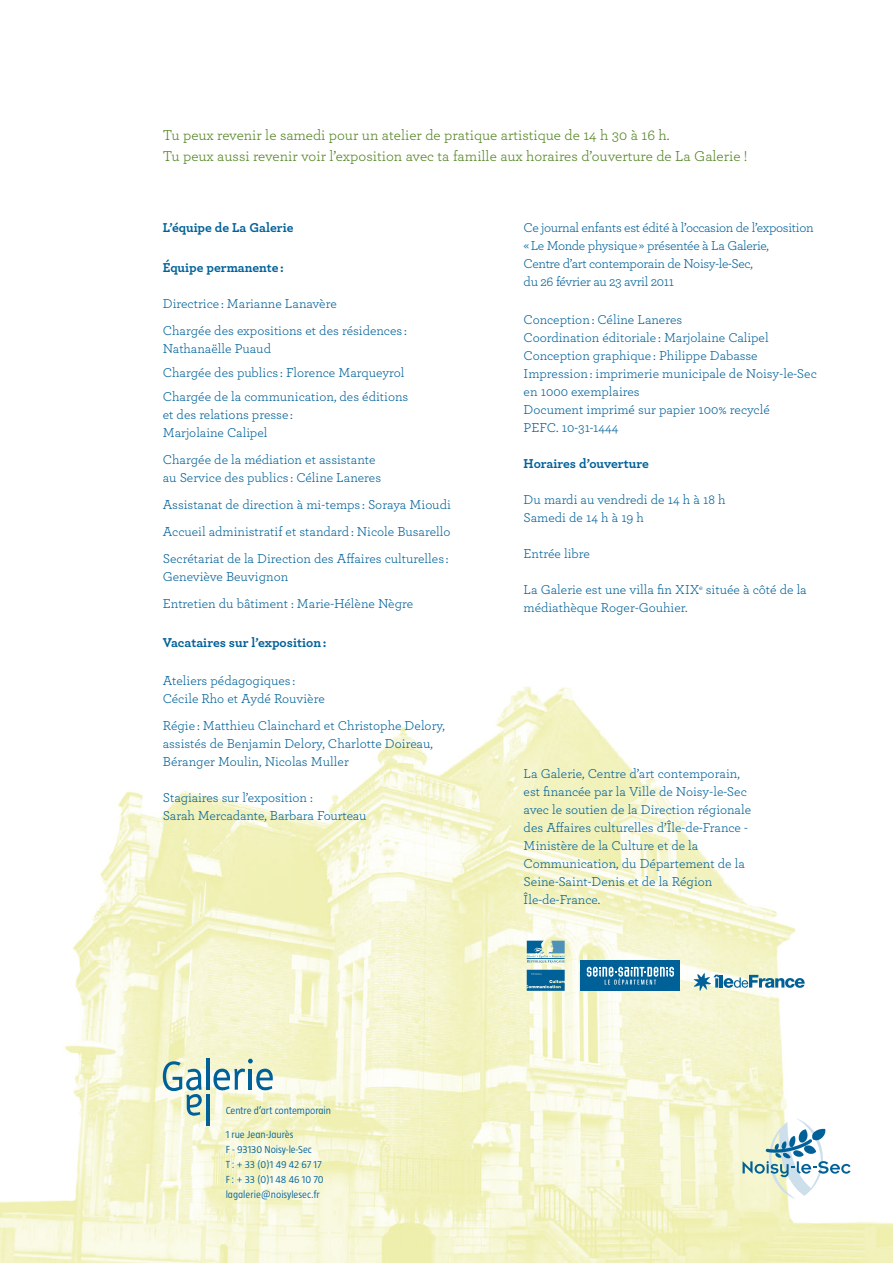
<style>
.page{position:relative;width:893px;height:1263px;background:#fff}
.page>*{position:absolute;margin:0;border:0;box-sizing:border-box;transform-origin:0 0}
.t1{font:15px/21px "Archer";color:#51831f}
.t2{font:13.5px/18px "Archer";color:#006199}
.t3{font:13.5px/18px "Archer";letter-spacing:-.025em;color:#006199}
.t4{font:700 13.5px "Archer";color:#006199}
.t5{font:300 10.5px/15px "Taz";color:#006199}
</style>
<div class="page">
<img style="left:0;top:686px;width:893px;height:577px">
<hr style="left:206px;top:1058px;width:3px;height:32px;background:#006199">
<svg style="left:213px;top:1059px;width:60px;height:31px"></svg>
<svg style="left:163px;top:1061px;width:39px;height:55px"></svg>
<hr style="left:206px;top:1095px;width:3px;height:31px;background:#006199">
<svg style="left:743px;top:1118px;width:108px;height:81px"></svg>
<svg style="left:527px;top:941px;width:38px;height:22px"></svg>
<svg style="left:527px;top:970px;width:38px;height:21px"></svg>
<svg style="left:694px;top:973px;width:111px;height:18px"></svg>
<div style="left:580px;top:960px;width:100px;height:31px;background:#006199"></div>
<svg style="left:587px;top:967px;width:87px;height:17px"></svg>
<p class="t1" style="left:163px;top:123px;width:586px">Tu peux revenir le samedi pour un atelier de pratique artistique de 14 h 30 à 16 h.<br>Tu peux aussi revenir voir l’exposition avec ta famille aux horaires d’ouverture de La Galerie !</p>
<p class="t4" style="left:163px;top:217px;width:132px">L’équipe de La Galerie</p>
<p class="t4" style="left:163px;top:257px;width:123px">Équipe permanente :</p>
<p class="t2" style="left:163px;top:290px;width:245px;line-height:27px">Directrice : Marianne Lanavère<br>Chargée des expositions et des résidences :</p>
<p class="t2" style="left:163px;top:336px;width:247px;line-height:24px">Nathanaëlle Puaud<br>Chargée des publics : Florence Marqueyrol<br>Chargée de la communication, des éditions</p>
<p class="t2" style="left:163px;top:405px;width:132px">et des relations presse :<br>Marjolaine Calipel</p>
<p class="t2" style="left:163px;top:450px;width:220px">Chargée de la médiation et assistante au Service des publics : Céline Laneres</p>
<p class="t2" style="left:163px;top:491px;width:290px;line-height:27px;text-align:justify">Assistanat de direction à mi-temps : Soraya Mioudi Accueil administratif et standard : Nicole Busarello Secrétariat de la Direction des Affaires culturelles :</p>
<p class="t2" style="left:163px;top:563px;width:252px;line-height:27px">Geneviève Beuvignon<br>Entretien du bâtiment : Marie-Hélène Nègre</p>
<p class="t4" style="left:163px;top:631px;width:165px">Vacataires sur l’exposition :</p>
<p class="t2" style="left:163px;top:671px;width:164px">Ateliers pédagogiques :<br>Cécile Rho et Aydé Rouvière</p>
<p class="t2" style="left:163px;top:716px;width:284px">Régie : Matthieu Clainchard et Christophe Delory, assistés de Benjamin Delory, Charlotte Doireau,<br>Béranger Moulin, Nicolas Muller</p>
<p class="t2" style="left:163px;top:788px;width:205px">Stagiaires sur l’exposition :<br>Sarah Mercadante, Barbara Fourteau</p>
<p class="t3" style="left:524px;top:218px;width:291px">Ce journal enfants est édité à l’occasion de l’exposition « Le Monde physique » présentée à La Galerie,<br>Centre d’art contemporain de Noisy-le-Sec,<br>du 26 février au 23 avril 2011</p>
<p class="t2" style="left:524px;top:310px;width:295px">Conception : Céline Laneres<br>Coordination éditoriale : Marjolaine Calipel Conception graphique : Philippe Dabasse Impression : imprimerie municipale de Noisy-le-Sec en 1000 exemplaires<br>Document imprimé sur papier 100% recyclé<br>PEFC. 10-31-1444</p>
<p class="t4" style="left:524px;top:453px;width:127px">Horaires d’ouverture</p>
<p class="t2" style="left:524px;top:490px;width:203px">Du mardi au vendredi de 14 h à 18 h<br>Samedi de 14 h à 19 h</p>
<p class="t2" style="left:524px;top:544px;width:68px">Entrée libre</p>
<p class="t2" style="left:524px;top:580px;width:285px">La Galerie est une villa fin XIX<sup>e</sup> située à côté de la médiathèque Roger-Gouhier.</p>
<p class="t2" style="left:524px;top:764px;width:229px">La Galerie, Centre d’art contemporain, est financée par la Ville de Noisy-le-Sec avec le soutien de la Direction régionale des Affaires culturelles d’Île-de-France - Ministère de la Culture et de la Communication, du Département de la Seine-Saint-Denis et de la Région Île-de-France.</p>
<p class="t5" style="left:226px;top:1103px;width:107px">Centre d’art contemporain</p>
<p class="t5" style="left:226px;top:1127px;width:100px">1 rue Jean-Jaurès<br>F - 93130 Noisy-le-Sec<br>T : + 33 (0)1 49 42 67 17<br>F : + 33 (0)1 48 46 10 70 lagalerie@noisylesec.fr</p>
</div>
